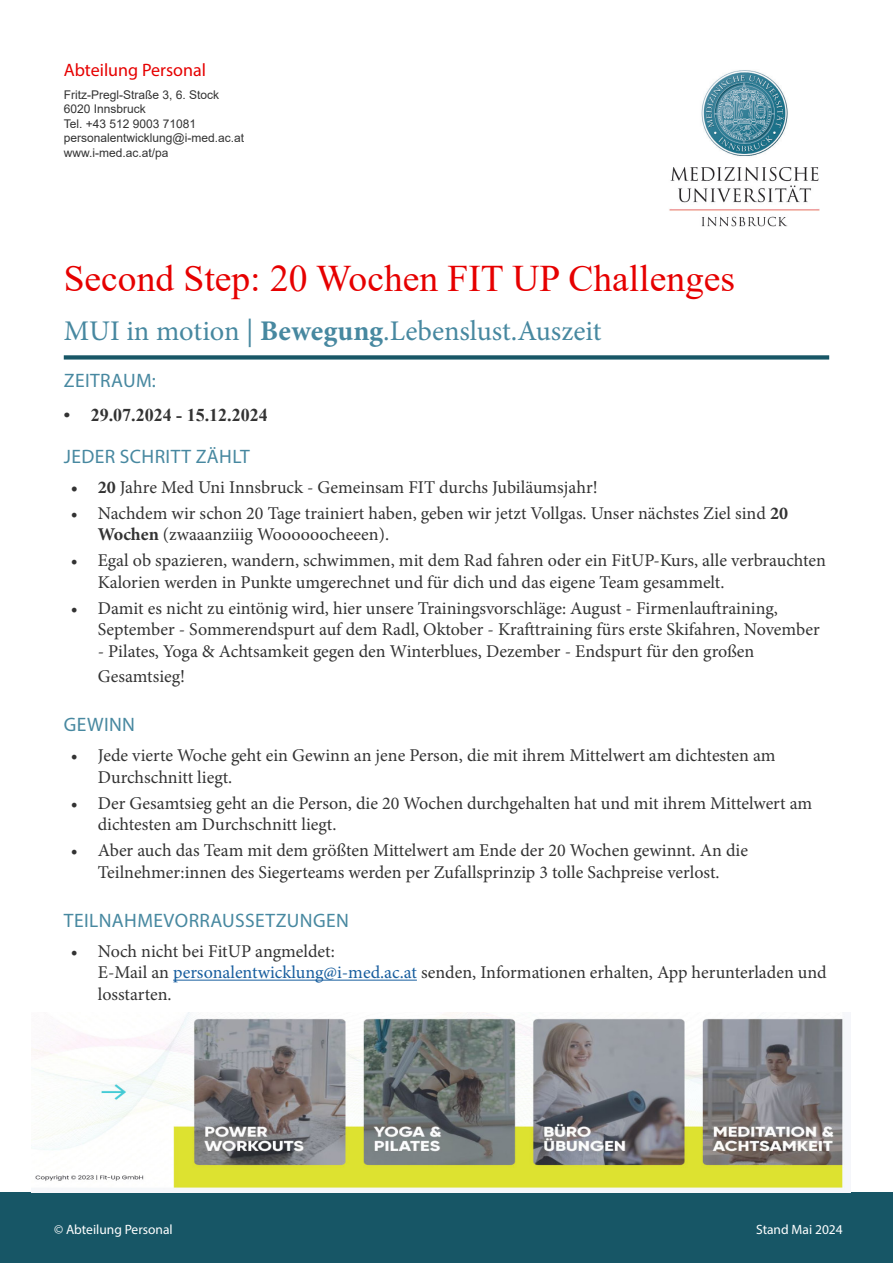
<style>
.page{position:relative;width:893px;height:1263px;background:#fff}
.page>*{position:absolute;margin:0;border:0;box-sizing:border-box;transform-origin:0 0}
.t1{font:37.5px "Times New Roman";color:#e60000}
.t2{font:28.5px "Minion Pro";letter-spacing:-.005em;color:#4788a0}
.t3{font:19.5px "Myriad Pro";letter-spacing:.02em;color:#4788a0}
.t4{font:18px/21.6px "Minion Pro";color:#333}
.t5{font:700 18px "Times New Roman";color:#333}
.t6{font:18px "Myriad Pro";color:#e60000}
.t7{font:13.5px "Myriad Pro";color:#fff}
.t8{font:12px "Arial";color:#333}
.s1{font-weight:700}
.s2{color:#175d9e}
</style>
<div class="page">
<img style="left:669px;top:70px;width:151px;height:157px">
<hr style="left:173px;top:980px;width:244px;height:1px;background:#175d9e">
<svg style="left:64px;top:355px;width:765px;height:5px;background:#396f7c"></svg>
<div style="left:0;top:1193px;width:893px;height:70px;background:#175666"></div>
<img style="left:32px;top:1012px;width:813px;height:178px">
<p class="t6" style="left:64px;top:59px;width:144px">Abteilung Personal</p>
<p class="t8" style="left:64px;top:86px;width:157px">Fritz-Pregl-Straße 3, 6. Stock</p>
<p class="t8" style="left:64px;top:101px;width:84px">6020 Innsbruck</p>
<p class="t8" style="left:64px;top:115px;width:134px">Tel. +43 512 9003 71081</p>
<p class="t8" style="left:64px;top:130px;width:182px">personalentwicklung@i-med.ac.at</p>
<p class="t8" style="left:64px;top:144px;width:106px">www.i-med.ac.at/pa</p>
<p class="t1" style="left:64px;top:252px;width:673px">Second Step: 20 Wochen FIT UP Challenges</p>
<p class="t2" style="left:64px;top:312px;width:539px">MUI in motion | <span class="s1">Bewegung</span>.Lebenslust.Auszeit</p>
<p class="t3" style="left:64px;top:368px;width:93px">ZEITRAUM:</p>
<p class="t5" style="left:64px;top:402px;width:205px">• 29.07.2024 - 15.12.2024</p>
<p class="t3" style="left:64px;top:444px;width:187px">JEDER SCHRITT ZÄHLT</p>
<p class="t4" style="left:71px;top:476px;width:528px"><span class="s1">• 20</span> Jahre Med Uni Innsbruck - Gemeinsam FIT durchs Jubiläumsjahr!</p>
<p class="t4" style="left:98px;top:502px;width:692px;text-indent:-27px">• Nachdem wir schon 20 Tage trainiert haben, geben wir jetzt Vollgas. Unser nächstes Ziel sind <span class="s1">20<br>Wochen</span> (zwaaanziiig Woooooocheeen).</p>
<p class="t4" style="left:98px;top:550px;width:730px;text-indent:-27px">• Egal ob spazieren, wandern, schwimmen, mit dem Rad fahren oder ein FitUP-Kurs, alle verbrauchten<br>Kalorien werden in Punkte umgerechnet und für dich und das eigene Team gesammelt.</p>
<p class="t4" style="left:98px;top:597px;width:723px;text-indent:-27px">• Damit es nicht zu eintönig wird, hier unsere Trainingsvorschläge: August - Firmenlauftraining,<br>September - Sommerendspurt auf dem Radl, Oktober - Krafttraining fürs erste Skifahren, November</p>
<p class="t4" style="left:98px;top:639px;width:658px;line-height:25.2px">- Pilates, Yoga &amp; Achtsamkeit gegen den Winterblues, Dezember - Endspurt für den großen<br>Gesamtsieg!</p>
<p class="t3" style="left:64px;top:712px;width:73px">GEWINN</p>
<p class="t4" style="left:98px;top:745px;width:679px;text-indent:-27px">• Jede vierte Woche geht ein Gewinn an jene Person, die mit ihrem Mittelwert am dichtesten am<br>Durchschnitt liegt.</p>
<p class="t4" style="left:98px;top:792px;width:716px;text-indent:-27px">• Der Gesamtsieg geht an die Person, die 20 Wochen durchgehalten hat und mit ihrem Mittelwert am dichtesten am Durchschnitt liegt.</p>
<p class="t4" style="left:71px;top:840px;width:679px;text-align:center">• Aber auch das Team mit dem größten Mittelwert am Ende der 20 Wochen gewinnt. An die<br>Teilnehmer:innen des Siegerteams werden per Zufallsprinzip 3 tolle Sachpreise verlost.</p>
<p class="t3" style="left:64px;top:908px;width:286px">TEILNAHMEVORRAUSSETZUNGEN</p>
<p class="t4" style="left:98px;top:940px;width:730px;text-indent:-27px">• Noch nicht bei FitUP angmeldet:<br>E-Mail an <span class="s2">personalentwicklung@i-med.ac.at</span> senden, Informationen erhalten, App herunterladen und losstarten.</p>
<p class="t7" style="left:54px;top:1221px;width:120px">© Abteilung Personal</p>
<p class="t7" style="left:756px;top:1221px;width:88px">Stand Mai 2024</p>
</div>
